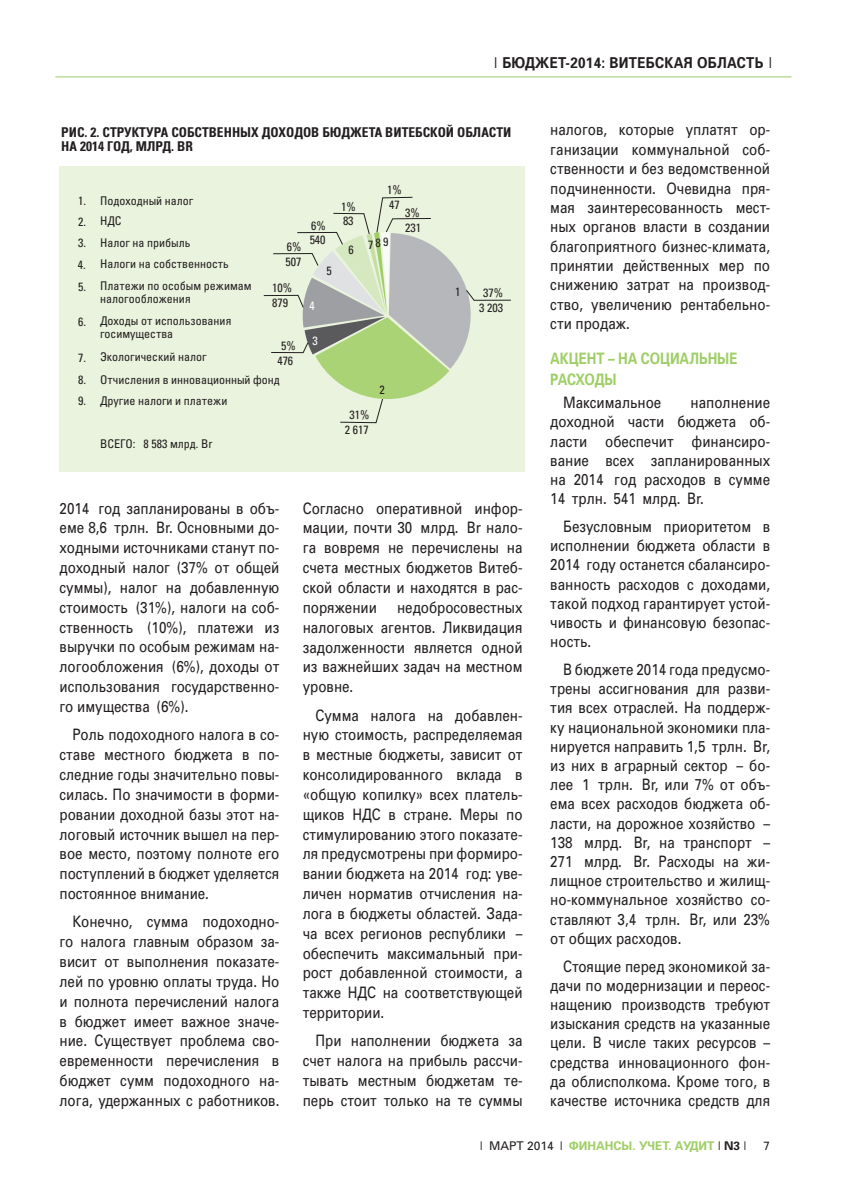
<style>
.page{position:relative;width:851px;height:1191px;background:#fff}
.page>*{position:absolute;margin:0;border:0;box-sizing:border-box;transform-origin:0 0}
.Обычный{font:15.75px/19.8px "Partner";color:#231f20;text-align:justify;scale:.85 1}
.Podzag_1{font:700 15.75px/21.5px "Partner";letter-spacing:-.005em;color:#9fce66;scale:.85 1}
.t1{font:700 15px "Partner";letter-spacing:.02em;color:#231f20;scale:.9 1}
.заголовок-магистраль{font:700 13.5px/13.5px "Partner Condensed";color:#231f20}
.t2{font:12px/20.9px "Partner Condensed";color:#231f20}
.t3{font:700 12px "Partner";color:#9fce66}
.t4{font:12px "Partner Condensed";color:#fff}
.t5{font:12px "Partner";color:#231f20}
.s1{font-weight:400}
.s2{font-weight:400;color:#231f20}
.s3{color:#231f20}
</style>
<div class="page">
<hr style="left:55px;top:77px;width:736px;height:1px;background:#9fce66">
<div style="left:60px;top:166px;width:464px;height:305px;background:#e9f3dd"></div>
<svg style="left:263px;top:197px;width:248px;height:226px"></svg>
<p class="t1" style="left:493px;top:54px;width:311px"><span class="s1">|</span> БЮДЖЕТ-2014: ВИТЕБСКАЯ ОБЛАСТЬ <span class="s1">|</span></p>
<p class="заголовок-магистраль" style="left:61px;top:127px;width:451px">РИС. 2. СТРУКТУРА СОБСТВЕННЫХ ДОХОДОВ БЮДЖЕТА ВИТЕБСКОЙ ОБЛАСТИ<br>НА 2014 ГОД, МЛРД. BR</p>
<p class="t2" style="left:78px;top:192px;width:10px;text-align:justify">1.<br>2.<br>3.</p>
<p class="t2" style="left:78px;top:255px;width:10px;line-height:21.8px">4.<br>5.</p>
<p class="t2" style="left:78px;top:312px;width:9px">6.</p>
<p class="t2" style="left:100px;top:191px;width:95px">Подоходный налог<br>НДС</p>
<p class="t2" style="left:100px;top:234px;width:130px">Налог на прибыль<br>Налоги на собственность</p>
<p class="t2" style="left:100px;top:277px;width:153px">Платежи по особым режимам</p>
<p class="t2" style="left:100px;top:311px;width:133px">Доходы от использования</p>
<p class="t2" style="left:100px;top:289px;width:92px">налогообложения</p>
<p class="t2" style="left:100px;top:325px;width:75px">госимущества</p>
<p class="t2" style="left:78px;top:347px;width:130px">7. Экологический налог</p>
<p class="t2" style="left:287px;top:237px;width:16px">6%</p>
<p class="t2" style="left:285px;top:252px;width:17px">507</p>
<p class="t2" style="left:272px;top:278px;width:21px">10%</p>
<p class="t2" style="left:272px;top:293px;width:17px">879</p>
<p class="t2" style="left:281px;top:336px;width:16px">5%</p>
<p class="t2" style="left:277px;top:351px;width:17px">476</p>
<p class="t2" style="left:78px;top:370px;width:203px">8. Отчисления в инновационный фонд</p>
<p class="t2" style="left:78px;top:391px;width:151px">9. Другие налоги и платежи</p>
<p class="t2" style="left:100px;top:434px;width:114px">ВСЕГО: 8 583 млрд. Br</p>
<p class="t2" style="left:311px;top:216px;width:16px">6%</p>
<p class="t2" style="left:309px;top:230px;width:17px">540</p>
<p class="t2" style="left:326px;top:261px;width:7px">5</p>
<p class="t4" style="left:309px;top:302px;width:7px">4</p>
<p class="t4" style="left:312px;top:336px;width:7px">3</p>
<p class="t2" style="left:341px;top:197px;width:16px">1%</p>
<p class="t2" style="left:343px;top:211px;width:12px">83</p>
<p class="t2" style="left:348px;top:240px;width:7px">6</p>
<p class="t2" style="left:387px;top:181px;width:16px">1%</p>
<p class="t2" style="left:389px;top:195px;width:12px">47</p>
<p class="t2" style="left:405px;top:206px;width:17px;line-height:15.3px">3%<br>231</p>
<p class="t2" style="left:375px;top:233px;width:14px">89</p>
<p class="t2" style="left:368px;top:235px;width:7px">7</p>
<p class="t2" style="left:379px;top:380px;width:7px">2</p>
<p class="t2" style="left:349px;top:405px;width:21px">31%</p>
<p class="t2" style="left:344px;top:420px;width:25px">2 617</p>
<p class="t2" style="left:455px;top:282px;width:7px">1</p>
<p class="t2" style="left:483px;top:283px;width:21px">37%</p>
<p class="t2" style="left:479px;top:298px;width:25px">3 203</p>
<p class="Обычный" style="left:60px;top:498px;width:260px">2014 год запланированы в объ&shy;еме 8,6 трлн. Br. Основными до&shy;ходными источниками станут по&shy;доходный налог (37% от общей суммы), налог на добавленную стоимость (31%), налоги на соб&shy;ственность (10%), платежи из выручки по особым режимам на&shy;логообложения (6%), доходы от использования государственно&shy;го имущества (6%).</p>
<p class="Обычный" style="left:60px;top:725px;width:260px;text-indent:13px">Роль подоходного налога в со&shy;ставе местного бюджета в по&shy;следние годы значительно повы&shy;силась. По значимости в форми&shy;ровании доходной базы этот на&shy;логовый источник вышел на пер&shy;вое место, поэтому полноте его поступлений в бюджет уделяется постоянное внимание.</p>
<p class="Обычный" style="left:60px;top:912px;width:260px;text-indent:13px">Конечно, сумма подоходно&shy;го налога главным образом за&shy;висит от выполнения показате&shy;лей по уровню оплаты труда. Но и полнота перечислений налога в бюджет имеет важное значе&shy;ние. Существует проблема сво&shy;евременности перечисления в бюджет сумм подоходного на&shy;лога, удержанных с работников.</p>
<p class="Обычный" style="left:303px;top:498px;width:260px">Согласно оперативной инфор&shy;мации, почти 30 млрд. Br нало&shy;га вовремя не перечислены на счета местных бюджетов Витеб&shy;ской области и находятся в рас&shy;поряжении</p>
<p class="Обычный" style="left:303px;top:597px;width:260px;text-indent:94px">недобросовестных налоговых агентов. Ликвидация задолженности является одной из важнейших задач на местном уровне.</p>
<p class="Обычный" style="left:303px;top:705px;width:260px;text-indent:13px">Сумма налога на добавлен&shy;ную стоимость, распределяемая в местные бюджеты, зависит от консолидированного вклада в «общую копилку» всех платель&shy;щиков НДС в стране. Меры по стимулированию этого показате&shy;ля предусмотрены при формиро&shy;вании бюджета на 2014 год: уве&shy;личен норматив отчисления на&shy;лога в бюджеты областей. Зада&shy;ча всех регионов республики – обеспечить максимальный при&shy;рост добавленной стоимости, а также НДС на соответствующей территории.</p>
<p class="Обычный" style="left:303px;top:1031px;width:260px;text-indent:13px">При наполнении бюджета за счет налога на прибыль рассчи&shy;тывать местным бюджетам те&shy;перь стоит только на те суммы</p>
<p class="Обычный" style="left:550px;top:120px;width:260px;line-height:19.4px">налогов, которые уплатят ор&shy;ганизации коммунальной соб&shy;ственности и без ведомственной подчиненности. Очевидна пря&shy;мая заинтересованность мест&shy;ных органов власти в создании благоприятного бизнес-климата, принятии действенных мер по снижению затрат на производ&shy;ство, увеличению рентабельно&shy;сти продаж.</p>
<p class="Podzag_1" style="left:550px;top:347px;width:222px">АКЦЕНТ – НА СОЦИАЛЬНЫЕ<br>РАСХОДЫ</p>
<p class="Обычный" style="left:563px;top:393px;width:117px">Максимальное</p>
<p class="Обычный" style="left:550px;top:393px;width:260px;line-height:19.2px;text-indent:140px">наполнение доходной части бюджета об&shy;ласти обеспечит финансиро&shy;вание всех запланированных на 2014 год расходов в сумме 14 трлн. 541 млрд. Br.</p>
<p class="Обычный" style="left:550px;top:517px;width:260px;line-height:19.2px;text-indent:13px">Безусловным приоритетом в исполнении бюджета области в 2014 году останется сбалансиро&shy;ванность расходов с доходами, такой подход гарантирует устой&shy;чивость и финансовую безопас&shy;ность.</p>
<p class="Обычный" style="left:550px;top:660px;width:260px;line-height:19.2px;text-indent:13px">В бюджете 2014 года предусмо&shy;трены ассигнования для разви&shy;тия всех отраслей. На поддерж&shy;ку национальной экономики пла&shy;нируется направить 1,5 трлн. Br, из них в аграрный сектор – бо&shy;лее 1 трлн. Br, или 7% от объ&shy;ема всех расходов бюджета об&shy;ласти, на дорожное хозяйство – 138 млрд. Br, на транспорт – 271 млрд. Br. Расходы на жи&shy;лищное строительство и жилищ&shy;но-коммунальное хозяйство со&shy;ставляют 3,4 трлн. Br, или 23% от общих расходов.</p>
<p class="Обычный" style="left:550px;top:956px;width:260px;line-height:19.2px;text-indent:13px">Стоящие перед экономикой за&shy;дачи по модернизации и переос&shy;нащению производств требуют изыскания средств на указанные цели. В числе таких ресурсов – средства инновационного фон&shy;да облисполкома. Кроме того, в качестве источника средств для</p>
<p class="t3" style="left:480px;top:1138px;width:268px"><span class="s2">| МАРТ 2014 |</span> ФИНАНСЫ. УЧЕТ. АУДИТ <span class="s2">|</span> <span class="s3">N3</span> <span class="s2">|</span></p>
<p class="t5" style="left:763px;top:1138px;width:8px">7</p>
</div>
